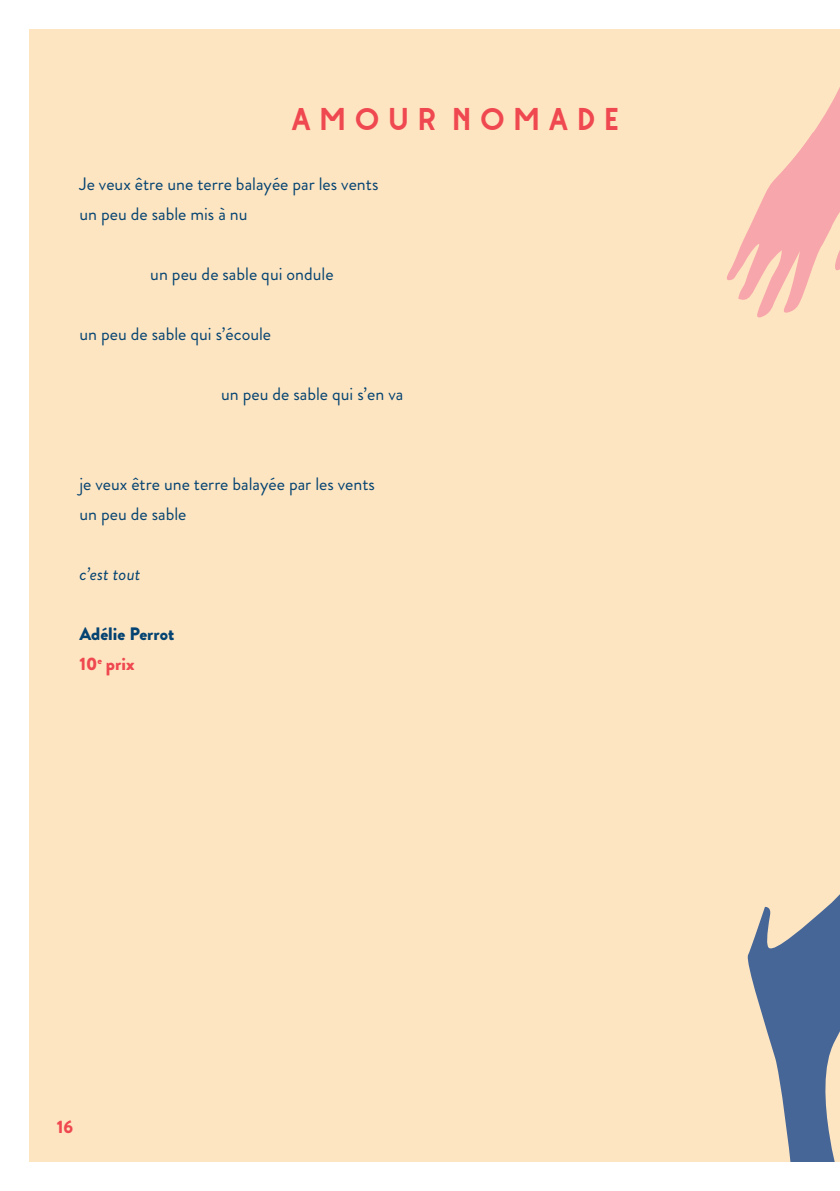
<style>
.page{position:relative;width:840px;height:1191px;background:#fff}
.page>*{position:absolute;margin:0;border:0;box-sizing:border-box;transform-origin:0 0}
.t1{font:34px "Grotesk";color:#ef4850}
.t2{font:18px/30px "Brandon Grotesque";color:#044372}
.t3{font:900 18px/30px "Brandon Grotesque";color:#044372}
.t4{font:italic 18px "Brandon Grotesque";color:#044372}
.t5{font:900 18px "Brandon Grotesque";color:#ef4850}
.s1{color:#ef4850}
</style>
<div class="page">
<div style="left:0;top:0;width:839px;height:1191px;background:#fee5c1"></div>
<svg style="left:725px;top:28px;width:114px;height:290px"></svg>
<svg style="left:747px;top:895px;width:92px;height:267px;fill:#466698"></svg>
<div style="left:0;top:0;width:839px;height:28px;background:#fff"></div>
<div style="left:0;top:0;width:28px;height:1191px;background:#fff"></div>
<div style="left:0;top:1162px;width:839px;height:29px;background:#fff"></div>
<h1 class="t1" style="left:287px;top:104px;width:338px">AMOUR NOMADE</h1>
<p class="t2" style="left:79px;top:169px;width:300px">Je veux être une terre balayée par les vents un peu de sable mis à nu</p>
<p class="t2" style="left:150px;top:259px;width:185px">un peu de sable qui ondule</p>
<p class="t2" style="left:79px;top:319px;width:193px">un peu de sable qui s’écoule</p>
<p class="t2" style="left:221px;top:379px;width:183px">un peu de sable qui s’en va</p>
<p class="t2" style="left:79px;top:469px;width:297px">je veux être une terre balayée par les vents un peu de sable</p>
<p class="t4" style="left:79px;top:561px;width:63px">c’est tout</p>
<p class="t3" style="left:79px;top:619px;width:96px">Adélie Perrot<br><span class="s1">10</span><sup>e</sup> <span class="s1">prix</span></p>
<p class="t5" style="left:57px;top:1113px;width:18px">16</p>
</div>
